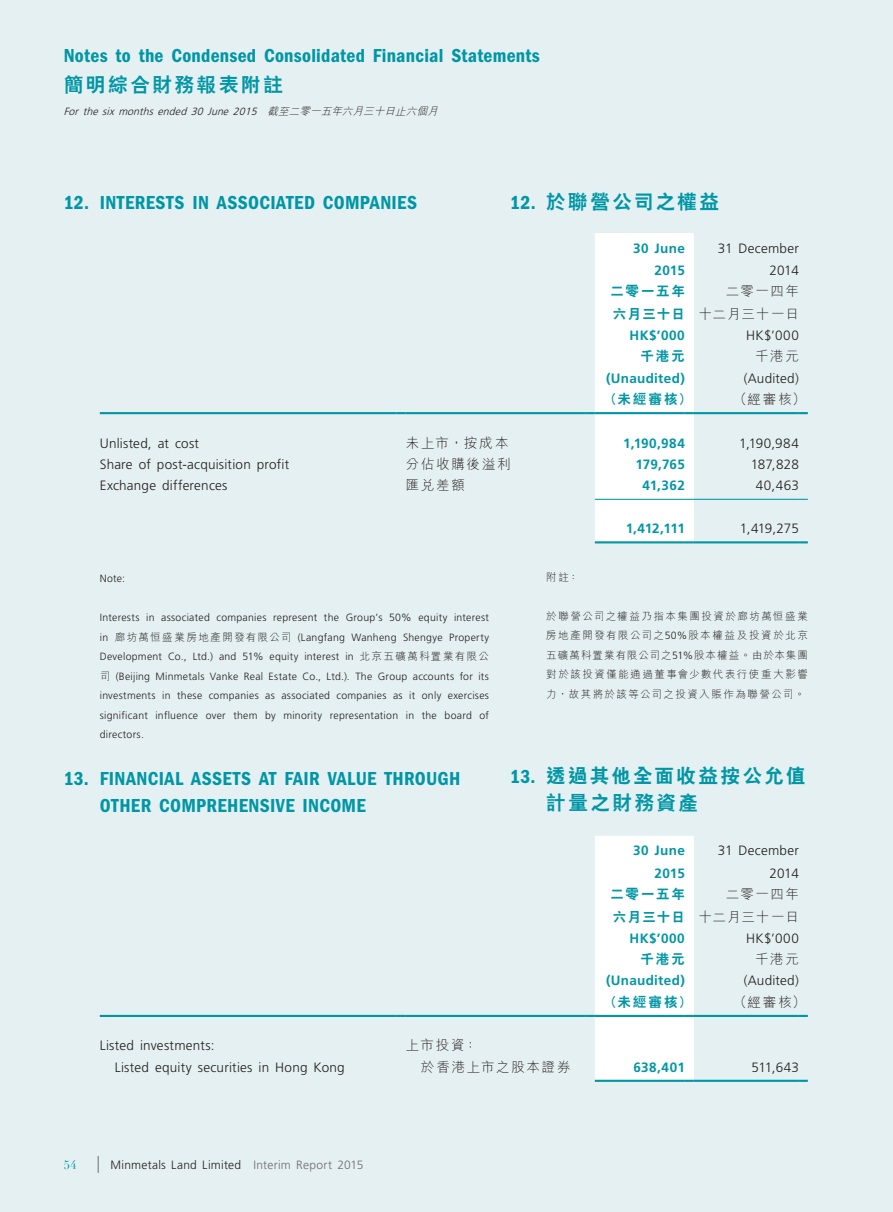
<style>
.page{position:relative;width:893px;height:1212px;background:#e5f0f3}
.page>*{position:absolute;margin:0;border:0;box-sizing:border-box;transform-origin:0 0}
._03_H1{font:19.5px/27px "ITC Franklin Gothic Std Dm Cd";letter-spacing:.015em;color:#0096a5}
._03_H1-2{font:800 19.5px/27px "C Hei 2 HK";letter-spacing:.135em;color:#0096a5}
._15_Table_Stub{font:300 13.5px "Frutiger LT Std";letter-spacing:.015em;color:#231f20}
._31_table_tab_6pt{font:300 13.5px/22.5px "Frutiger LT Std";letter-spacing:.015em;color:#231f20;text-align:right}
._31_table_tab_6pt-2{font:700 13.5px/22.5px "Frutiger LT Std";letter-spacing:.02em;color:#0096a5;text-align:right}
._15_Table_Stub-2{font:300 13.5px "M Hei HK";letter-spacing:.13em;color:#231f20}
._31_table_tab_6pt-3{font:300 13.5px/22.5px "M Hei HK";letter-spacing:.08em;color:#231f20;text-align:right}
._31_table_tab_6pt-4{font:800 13.5px/22.5px "C Hei 2 HK";letter-spacing:.1em;color:#0096a5}
._31_table_tab_6pt-5{font:800 13.5px "C Hei 2 HK";letter-spacing:.135em;color:#0096a5}
._31_table_tab_6pt-6{font:300 13.5px "M Hei HK";letter-spacing:.105em;color:#231f20}
.t1{font:300 12px "Frutiger LT Std";letter-spacing:.02em;color:#231f20}
.t2{font:12px "Didot LT Std";color:#0096a5}
._26___P2__Note{font:300 10.5px/19.5px "Frutiger LT Std";letter-spacing:.025em;color:#231f20;text-align:justify}
._26___P2__Note-2{font:300 10.5px/19.5px "M Hei HK";letter-spacing:.14em;color:#231f20;text-align:justify}
.t3{font:italic 300 10.5px "Frutiger LT Std";color:#231f20}
.s1{font-family:"M Hei HK"}
.s2{font-family:"ITC Franklin Gothic Std Dm Cd";font-weight:400}
.s3{font-family:"Frutiger LT Std"}
.s4{color:#6c6d70}
</style>
<div class="page">
<svg style="left:98px;top:1156px;width:1px;height:17px"></svg>
<hr style="left:100px;top:412px;width:297px;height:2px;background:#0096a5">
<svg style="left:397px;top:412px;width:9px;height:2px"></svg>
<hr style="left:406px;top:412px;width:180px;height:2px;background:#0096a5">
<hr style="left:694px;top:412px;width:105px;height:2px;background:#0096a5">
<svg style="left:799px;top:412px;width:9px;height:2px"></svg>
<hr style="left:694px;top:541px;width:105px;height:2px;background:#0096a5">
<svg style="left:799px;top:541px;width:9px;height:2px"></svg>
<svg style="left:586px;top:233px;width:108px;height:310px;background:#f8fbfc"></svg>
<hr style="left:694px;top:499px;width:105px;height:1px;background:#0096a5">
<hr style="left:100px;top:1015px;width:297px;height:2px;background:#0096a5">
<svg style="left:397px;top:1015px;width:9px;height:2px"></svg>
<hr style="left:406px;top:1015px;width:180px;height:2px;background:#0096a5">
<hr style="left:694px;top:1015px;width:105px;height:2px;background:#0096a5">
<svg style="left:799px;top:1015px;width:9px;height:2px"></svg>
<svg style="left:586px;top:836px;width:108px;height:246px;background:#f7fbfc"></svg>
<hr style="left:694px;top:1080px;width:105px;height:2px;background:#0096a5">
<svg style="left:799px;top:1080px;width:9px;height:2px"></svg>
<h1 class="_03_H1" style="left:64px;top:42px;width:477px">Notes to the Condensed Consolidated Financial Statements</h1>
<h1 class="_03_H1-2" style="left:64px;top:71px;width:221px">簡明綜合財務報表附註</h1>
<p class="t3" style="left:64px;top:105px;width:379px">For the six months ended 30 June 2015 <span class="s1">截至二零一五年六月三十日止六個月</span></p>
<p class="_03_H1" style="left:64px;top:189px;width:355px">12. INTERESTS IN ASSOCIATED COMPANIES</p>
<p class="_03_H1-2" style="left:510px;top:188px;width:210px"><span class="s2">12.</span> 於聯營公司之權益</p>
<p class="_31_table_tab_6pt-2" style="left:633px;top:237px;width:53px">30 June<br>2015</p>
<p class="_31_table_tab_6pt" style="left:718px;top:237px;width:83px">31 December<br>2014</p>
<p class="_31_table_tab_6pt-4" style="left:611px;top:280px;width:76px">二零一五年六月三十日</p>
<p class="_31_table_tab_6pt-3" style="left:698px;top:280px;width:102px">二零一四年<br>十二月三十一日</p>
<p class="_31_table_tab_6pt-2" style="left:630px;top:324px;width:57px">HK$’000</p>
<p class="_31_table_tab_6pt" style="left:746px;top:324px;width:54px">HK$’000</p>
<p class="_31_table_tab_6pt-5" style="left:640px;top:347px;width:46px">千港元</p>
<p class="_31_table_tab_6pt-6" style="left:755px;top:347px;width:45px">千港元</p>
<p class="_31_table_tab_6pt-2" style="left:606px;top:367px;width:80px">(Unaudited)</p>
<p class="_31_table_tab_6pt" style="left:744px;top:367px;width:57px">(Audited)</p>
<p class="_31_table_tab_6pt-5" style="left:604px;top:390px;width:89px">（未經審核）</p>
<p class="_31_table_tab_6pt-6" style="left:733px;top:389px;width:74px">（經審核）</p>
<p class="_15_Table_Stub" style="left:100px;top:435px;width:101px">Unlisted, at cost</p>
<p class="_15_Table_Stub-2" style="left:406px;top:433px;width:104px">未上市，按成本</p>
<p class="_31_table_tab_6pt-2" style="left:623px;top:432px;width:63px">1,190,984</p>
<p class="_31_table_tab_6pt" style="left:739px;top:432px;width:61px">1,190,984</p>
<p class="_15_Table_Stub" style="left:100px;top:456px;width:191px">Share of post-acquisition profit</p>
<p class="_15_Table_Stub-2" style="left:406px;top:454px;width:106px">分佔收購後溢利</p>
<p class="_31_table_tab_6pt-2" style="left:636px;top:453px;width:51px">179,765</p>
<p class="_31_table_tab_6pt" style="left:751px;top:453px;width:50px">187,828</p>
<p class="_15_Table_Stub" style="left:100px;top:478px;width:129px">Exchange differences</p>
<p class="_15_Table_Stub-2" style="left:406px;top:476px;width:61px">匯兌差額</p>
<p class="_31_table_tab_6pt-2" style="left:642px;top:474px;width:44px">41,362</p>
<p class="_31_table_tab_6pt" style="left:756px;top:474px;width:44px">40,463</p>
<p class="_31_table_tab_6pt-2" style="left:626px;top:517px;width:61px">1,412,111</p>
<p class="_31_table_tab_6pt" style="left:740px;top:517px;width:60px">1,419,275</p>
<p class="_26___P2__Note" style="left:100px;top:569px;width:27px">Note:</p>
<p class="_26___P2__Note" style="left:100px;top:608px;width:391px">Interests in associated companies represent the Group’s 50% equity interest in <span class="s1">廊坊萬恒盛業房地產開發有限公司</span> (Langfang Wanheng Shengye Property Development Co., Ltd.) and 51% equity interest in <span class="s1">北京五礦萬科置業有限公司</span> (Beijing Minmetals Vanke Real Estate Co., Ltd.). The Group accounts for its investments in these companies as associated companies as it only exercises significant influence over them by minority representation in the board of directors.</p>
<p class="_03_H1" style="left:100px;top:765px;width:362px;text-indent:-36px">13. FINANCIAL ASSETS AT FAIR VALUE THROUGH<br>OTHER COMPREHENSIVE INCOME</p>
<p class="_31_table_tab_6pt-2" style="left:633px;top:839px;width:53px">30 June<br>2015</p>
<p class="_31_table_tab_6pt" style="left:718px;top:839px;width:83px">31 December<br>2014</p>
<p class="_31_table_tab_6pt-4" style="left:611px;top:883px;width:76px">二零一五年六月三十日</p>
<p class="_31_table_tab_6pt-3" style="left:698px;top:882px;width:102px">二零一四年<br>十二月三十一日</p>
<p class="_31_table_tab_6pt-2" style="left:630px;top:927px;width:57px">HK$’000</p>
<p class="_31_table_tab_6pt" style="left:746px;top:927px;width:54px">HK$’000</p>
<p class="_31_table_tab_6pt-5" style="left:640px;top:950px;width:46px">千港元</p>
<p class="_31_table_tab_6pt-6" style="left:755px;top:950px;width:45px">千港元</p>
<p class="_31_table_tab_6pt-2" style="left:606px;top:969px;width:80px">(Unaudited)</p>
<p class="_31_table_tab_6pt" style="left:744px;top:970px;width:57px">(Audited)</p>
<p class="_31_table_tab_6pt-5" style="left:604px;top:993px;width:89px">（未經審核）</p>
<p class="_31_table_tab_6pt-6" style="left:733px;top:992px;width:74px">（經審核）</p>
<p class="_15_Table_Stub" style="left:100px;top:1038px;width:116px">Listed investments:</p>
<p class="_15_Table_Stub-2" style="left:406px;top:1036px;width:73px">上市投資：</p>
<p class="_15_Table_Stub" style="left:115px;top:1059px;width:231px">Listed equity securities in Hong Kong</p>
<p class="_15_Table_Stub-2" style="left:421px;top:1057px;width:151px">於香港上市之股本證券</p>
<p class="_31_table_tab_6pt-2" style="left:633px;top:1056px;width:53px">638,401</p>
<p class="_31_table_tab_6pt" style="left:752px;top:1056px;width:49px">511,643</p>
<p class="_26___P2__Note-2" style="left:546px;top:567px;width:34px">附註：</p>
<p class="_26___P2__Note-2" style="left:546px;top:606px;width:263px">於聯營公司之權益乃指本集團投資於廊坊萬恒盛業房地產開發有限公司之<span class="s3">50%</span>股本權益及投資於北京五礦萬科置業有限公司之<span class="s3">51%</span>股本權益。由於本集團對於該投資僅能通過董事會少數代表行使重大影響力，故其將於該等公司之投資入賬作為聯營公司。</p>
<p class="_03_H1-2" style="left:546px;top:763px;width:260px;text-indent:-36px"><span class="s2">13.</span> 透過其他全面收益按公允值計量之財務資產</p>
<p class="t2" style="left:64px;top:1158px;width:14px">54</p>
<p class="t1" style="left:111px;top:1158px;width:254px">Minmetals Land Limited <span class="s4">Interim Report 2015</span></p>
</div>
